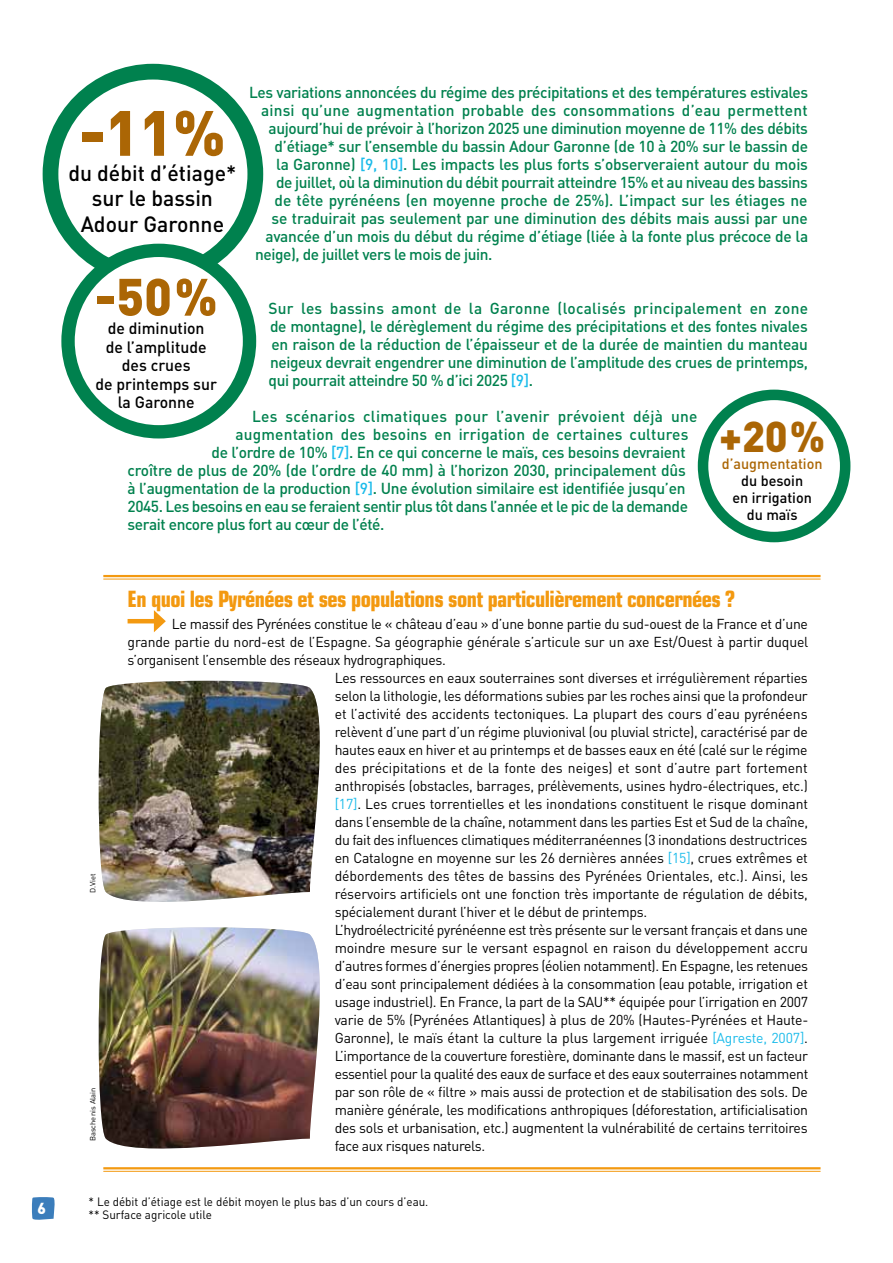
<style>
.page{position:relative;width:893px;height:1263px;background:#fff}
.page>*{position:absolute;margin:0;border:0;box-sizing:border-box;transform-origin:0 0}
.t1{font:900 63px "DIN";color:#ab6605}
.t2{font:900 51.75px "DIN";color:#ab6605}
.t3{font:900 42.6px "DIN";color:#ab6605}
.t4{font:700 condensed 22.5px "Eurostile";letter-spacing:-.025em;color:#f39910}
.t5{font:500 21.9px/25.2px "DIN";color:#000;text-align:center}
.t6{font:500 16.2px/18.5px "DIN";color:#000;text-align:center}
.t7{font:500 15.75px/18px "DIN";letter-spacing:-.02em;color:#00814e;text-align:justify}
.t8{font:500 15.75px "DIN";letter-spacing:.01em;color:#00814e}
.t9{font:500 15.75px "DIN";letter-spacing:.015em;color:#00814e}
.t10{font:500 15.75px "DIN";letter-spacing:.02em;color:#00814e}
.t11{font:900 15.75px "DIN";color:#fff}
.t12{font:500 14.85px/17.1px "DIN";color:#000;text-align:center}
.t13{font:500 14.85px "DIN";color:#ab6605}
.t14{font:14.25px "DIN";letter-spacing:-.02em;color:#000}
.t15{font:14.25px "DIN";color:#000}
.t16{font:12px/12.8px "DIN";color:#000}
.t17{font:7.5px "DIN";letter-spacing:.01em;color:#000}
.s1{color:#1bbbea}
</style>
<div class="page">
<hr style="left:128px;top:619px;width:30px;height:4px;background:#f39910">
<svg style="left:154px;top:610px;width:12px;height:22px"></svg>
<svg style="left:32px;top:1197px;width:23px;height:23px"></svg>
<div style="left:43px;top:64px;width:220px;height:220px;border:16px solid #00814e;border-radius:50%"></div>
<img style="left:99px;top:681px;width:221px;height:221px">
<img style="left:98px;top:927px;width:222px;height:222px">
<hr style="left:103px;top:575px;width:717px;height:2px;background:#f39910">
<hr style="left:103px;top:579px;width:717px;height:1px;background:#f39910">
<hr style="left:103px;top:1167px;width:717px;height:2px;background:#f39910">
<hr style="left:103px;top:1171px;width:717px;height:1px;background:#f39910">
<div style="left:698px;top:390px;width:152px;height:152px;border:11px solid #00814e;border-radius:50%"></div>
<div style="left:68px;top:250px;width:182px;height:182px;background:#fff;border-radius:50%"></div>
<div style="left:61px;top:244px;width:195px;height:194px;border:13px solid #00814e;border-radius:50%"></div>
<p class="t7" style="left:249px;top:83px;width:561px">Les variations annoncées du régime des précipitations et des températures estivales</p>
<p class="t8" style="left:261px;top:100px;width:548px">ainsi qu’une augmentation probable des consommations d’eau permettent</p>
<p class="t7" style="left:269px;top:119px;width:541px">aujourd’hui de prévoir à l’horizon 2025 une diminution moyenne de 11% des débits</p>
<p class="t7" style="left:275px;top:137px;width:535px">d’étiage* sur l’ensemble du bassin Adour Garonne (de 10 à 20% sur le bassin de</p>
<p class="t7" style="left:276px;top:155px;width:533px">la Garonne) <span class="s1">[9, 10]</span>. Les impacts les plus forts s’observeraient autour du mois</p>
<p class="t7" style="left:276px;top:173px;width:533px">de juillet, où la diminution du débit pourrait atteindre 15% et au niveau des bassins</p>
<p class="t7" style="left:275px;top:191px;width:534px">de tête pyrénéens (en moyenne proche de 25%). L’impact sur les étiages ne</p>
<p class="t7" style="left:272px;top:209px;width:538px">se traduirait pas seulement par une diminution des débits mais aussi par une</p>
<p class="t7" style="left:266px;top:227px;width:544px">avancée d’un mois du début du régime d’étiage (liée à la fonte plus précoce de la</p>
<p class="t7" style="left:255px;top:245px;width:239px">neige), de juillet vers le mois de juin.</p>
<p class="t7" style="left:269px;top:299px;width:541px">Sur les bassins amont de la Garonne (localisés principalement en zone de montagne), le dérèglement du régime des précipitations et des fontes nivales en raison de la réduction de l’épaisseur et de la durée de maintien du manteau neigeux devrait engendrer une diminution de l’amplitude des crues de printemps, qui pourrait atteindre 50 % d’ici 2025 <span class="s1">[9]</span>.</p>
<p class="t10" style="left:252px;top:406px;width:447px">Les scénarios climatiques pour l’avenir prévoient déjà une</p>
<p class="t9" style="left:236px;top:424px;width:454px">augmentation des besoins en irrigation de certaines cultures</p>
<p class="t7" style="left:212px;top:443px;width:476px">de l’ordre de 10% <span class="s1">[7]</span>. En ce qui concerne le maïs, ces besoins devraient</p>
<p class="t7" style="left:128px;top:461px;width:560px">croître de plus de 20% (de l’ordre de 40 mm) à l’horizon 2030, principalement dûs</p>
<p class="t7" style="left:128px;top:479px;width:559px">à l’augmentation de la production <span class="s1">[9]</span>. Une évolution similaire est identifiée jusqu’en</p>
<p class="t7" style="left:128px;top:497px;width:562px">2045. Les besoins en eau se feraient sentir plus tôt dans l’année et le pic de la demande</p>
<p class="t7" style="left:128px;top:515px;width:258px">serait encore plus fort au cœur de l’été.</p>
<h1 class="t1" style="left:79px;top:91px;width:148px">-11%</h1>
<h3 class="t5" style="left:81px;top:185px;width:145px">sur le bassin<br>Adour Garonne</h3>
<h3 class="t5" style="left:68px;top:160px;width:170px">du débit d’étiage*</h3>
<h2 class="t2" style="left:95px;top:262px;width:124px">-50%</h2>
<p class="t6" style="left:95px;top:318px;width:123px">de diminution<br>de l’amplitude des crues<br>de printemps sur la Garonne</p>
<h3 class="t3" style="left:719px;top:408px;width:108px">+20%</h3>
<p class="t13" style="left:722px;top:454px;width:102px">d’augmentation</p>
<p class="t12" style="left:732px;top:471px;width:81px">du besoin en irrigation du maïs</p>
<p class="t17" style="left:88px;top:893px;width:21px;rotate:-90deg">D.Viet</p>
<p class="t17" style="left:88px;top:1141px;width:56px;rotate:-90deg">Baschenis Alain</p>
<h3 class="t4" style="left:128px;top:585px;width:609px">En quoi les Pyrénées et ses populations sont particulièrement concernées ?</h3>
<p class="t14" style="left:172px;top:615px;width:637px">Le massif des Pyrénées constitue le « château d’eau » d’une bonne partie du sud-ouest de la France et d’une</p>
<p class="t14" style="left:128px;top:633px;width:682px">grande partie du nord-est de l’Espagne. Sa géographie générale s’articule sur un axe Est/Ouest à partir duquel</p>
<p class="t14" style="left:128px;top:651px;width:320px">s’organisent l’ensemble des réseaux hydrographiques.</p>
<p class="t14" style="left:335px;top:669px;width:475px">Les ressources en eaux souterraines sont diverses et irrégulièrement réparties</p>
<p class="t14" style="left:335px;top:687px;width:475px">selon la lithologie, les déformations subies par les roches ainsi que la profondeur</p>
<p class="t14" style="left:335px;top:705px;width:474px">et l’activité des accidents tectoniques. La plupart des cours d’eau pyrénéens</p>
<p class="t14" style="left:335px;top:723px;width:475px">relèvent d’une part d’un régime pluvionival (ou pluvial stricte), caractérisé par de</p>
<p class="t14" style="left:335px;top:741px;width:474px">hautes eaux en hiver et au printemps et de basses eaux en été (calé sur le régime</p>
<p class="t15" style="left:335px;top:759px;width:474px">des précipitations et de la fonte des neiges) et sont d’autre part fortement</p>
<p class="t14" style="left:335px;top:777px;width:475px">anthropisés (obstacles, barrages, prélèvements, usines hydro-électriques, etc.)</p>
<p class="t14" style="left:335px;top:795px;width:475px"><span class="s1">[17]</span>. Les crues torrentielles et les inondations constituent le risque dominant</p>
<p class="t14" style="left:335px;top:813px;width:475px">dans l’ensemble de la chaîne, notamment dans les parties Est et Sud de la chaîne,</p>
<p class="t14" style="left:335px;top:831px;width:474px">du fait des influences climatiques méditerranéennes (3 inondations destructrices</p>
<p class="t14" style="left:335px;top:849px;width:475px">en Catalogne en moyenne sur les 26 dernières années <span class="s1">[15]</span>, crues extrêmes et</p>
<p class="t14" style="left:335px;top:867px;width:475px">débordements des têtes de bassins des Pyrénées Orientales, etc.). Ainsi, les</p>
<p class="t14" style="left:335px;top:885px;width:475px">réservoirs artificiels ont une fonction très importante de régulation de débits,</p>
<p class="t14" style="left:335px;top:903px;width:314px">spécialement durant l’hiver et le début de printemps.</p>
<p class="t14" style="left:335px;top:921px;width:475px">L’hydroélectricité pyrénéenne est très présente sur le versant français et dans une</p>
<p class="t14" style="left:335px;top:939px;width:475px">moindre mesure sur le versant espagnol en raison du développement accru</p>
<p class="t14" style="left:335px;top:957px;width:475px">d’autres formes d’énergies propres (éolien notamment). En Espagne, les retenues</p>
<p class="t14" style="left:335px;top:975px;width:475px">d’eau sont principalement dédiées à la consommation (eau potable, irrigation et</p>
<p class="t14" style="left:335px;top:993px;width:475px">usage industriel). En France, la part de la SAU** équipée pour l’irrigation en 2007</p>
<p class="t14" style="left:335px;top:1011px;width:475px">varie de 5% (Pyrénées Atlantiques) à plus de 20% (Hautes-Pyrénées et Haute-</p>
<p class="t14" style="left:335px;top:1029px;width:475px">Garonne), le maïs étant la culture la plus largement irriguée <span class="s1">[Agreste, 2007]</span>.</p>
<p class="t14" style="left:335px;top:1047px;width:475px">L’importance de la couverture forestière, dominante dans le massif, est un facteur</p>
<p class="t14" style="left:335px;top:1065px;width:475px">essentiel pour la qualité des eaux de surface et des eaux souterraines notamment</p>
<p class="t14" style="left:335px;top:1083px;width:475px">par son rôle de « filtre » mais aussi de protection et de stabilisation des sols. De</p>
<p class="t14" style="left:335px;top:1101px;width:475px">manière générale, les modifications anthropiques (déforestation, artificialisation</p>
<p class="t14" style="left:335px;top:1119px;width:474px">des sols et urbanisation, etc.) augmentent la vulnérabilité de certains territoires</p>
<p class="t14" style="left:335px;top:1137px;width:152px">face aux risques naturels.</p>
<p class="t11" style="left:38px;top:1197px;width:10px">6</p>
<p class="t16" style="left:89px;top:1195px;width:341px">* Le débit d’étiage est le débit moyen le plus bas d’un cours d’eau. ** Surface agricole utile</p>
</div>
